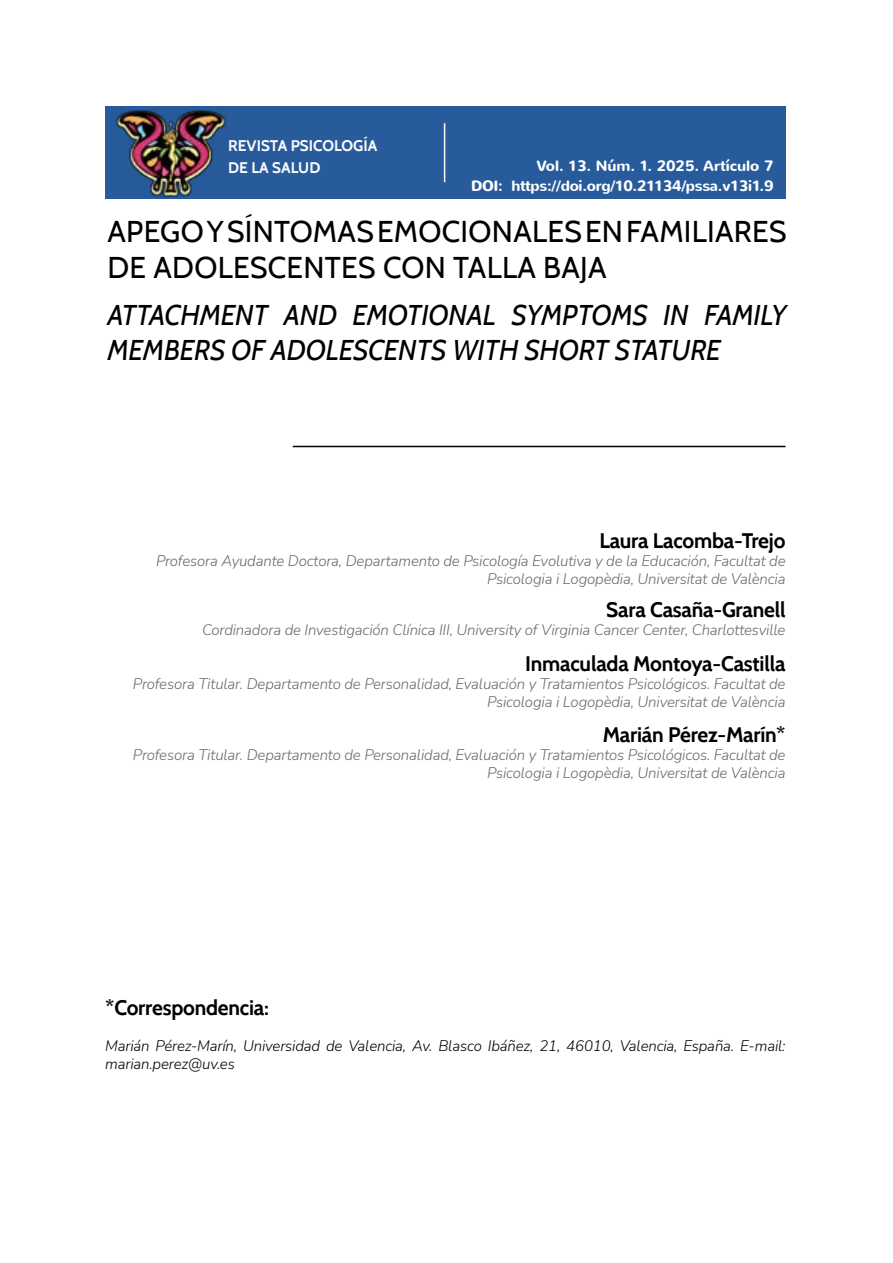
<style>
.page{position:relative;width:893px;height:1263px;background:#fff}
.page>*{position:absolute;margin:0;border:0;box-sizing:border-box;transform-origin:0 0}
.t1{font:30px/36px "Cabin";letter-spacing:.01em;color:#000}
.t2{font:italic 28.5px/34.2px "Cabin";letter-spacing:-.01em;color:#000}
.t3{font:700 21px "Cabin";letter-spacing:-.01em;color:#000}
.t4{font:700 15.3px/22.5px "Cabin";color:#fbfbfb}
.t5{font:italic 300 15px/18px "Nunito";letter-spacing:-.01em;color:#6f6765;text-align:right}
.t6{font:italic 300 15px/18px "Nunito";letter-spacing:-.01em;color:#000}
.t7{font:700 15px "Nunito";letter-spacing:-.02em;color:#fff}
</style>
<div class="page">
<div style="left:105px;top:106px;width:680px;height:93px;background:#275b9b"></div>
<hr style="left:293px;top:446px;width:492px;height:1px;background:#000">
<hr style="left:444px;top:123px;width:1px;height:59px;background:#fff">
<img style="left:115px;top:110px;width:111px;height:88px">
<p class="t4" style="left:228px;top:134px;width:151px">REVISTA PSICOLOGÍA<br>DE LA SALUD</p>
<p class="t7" style="left:536px;top:156px;width:239px">Vol. 13. Núm. 1. 2025. Artículo 7</p>
<p class="t7" style="left:471px;top:176px;width:304px">DOI: https://doi.org/10.21134/pssa.v13i1.9</p>
<h1 class="t1" style="left:107px;top:214px;width:681px">APEGO Y SÍNTOMAS EMOCIONALES EN FAMILIARES<br>DE ADOLESCENTES CON TALLA BAJA</h1>
<h2 class="t2" style="left:107px;top:298px;width:681px">ATTACHMENT AND EMOTIONAL SYMPTOMS IN FAMILY<br>MEMBERS OF ADOLESCENTS WITH SHORT STATURE</h2>
<h3 class="t3" style="left:599px;top:528px;width:188px">Laura Lacomba-Trejo</h3>
<p class="t5" style="left:156px;top:551px;width:631px">Profesora Ayudante Doctora, Departamento de Psicología Evolutiva y de la Educación, Facultat de<br>Psicologia i Logopèdia, Universitat de València</p>
<h3 class="t3" style="left:606px;top:597px;width:181px">Sara Casaña-Granell</h3>
<p class="t5" style="left:202px;top:620px;width:585px">Cordinadora de Investigación Clínica III, University of Virginia Cancer Center, Charlottesville</p>
<h3 class="t3" style="left:525px;top:651px;width:262px">Inmaculada Montoya-Castilla</h3>
<p class="t5" style="left:133px;top:674px;width:654px">Profesora Titular. Departamento de Personalidad, Evaluación y Tratamientos Psicológicos. Facultat de<br>Psicologia i Logopèdia, Universitat de València</p>
<h3 class="t3" style="left:603px;top:722px;width:184px">Marián Pérez-Marín*</h3>
<p class="t5" style="left:133px;top:745px;width:654px">Profesora Titular. Departamento de Personalidad, Evaluación y Tratamientos Psicológicos. Facultat de<br>Psicologia i Logopèdia, Universitat de València</p>
<h3 class="t3" style="left:105px;top:995px;width:165px">*Correspondencia:</h3>
<p class="t6" style="left:105px;top:1036px;width:682px">Marián Pérez-Marín, Universidad de Valencia, Av. Blasco Ibáñez, 21, 46010, Valencia, España. E-mail: marian.perez@uv.es</p>
</div>
